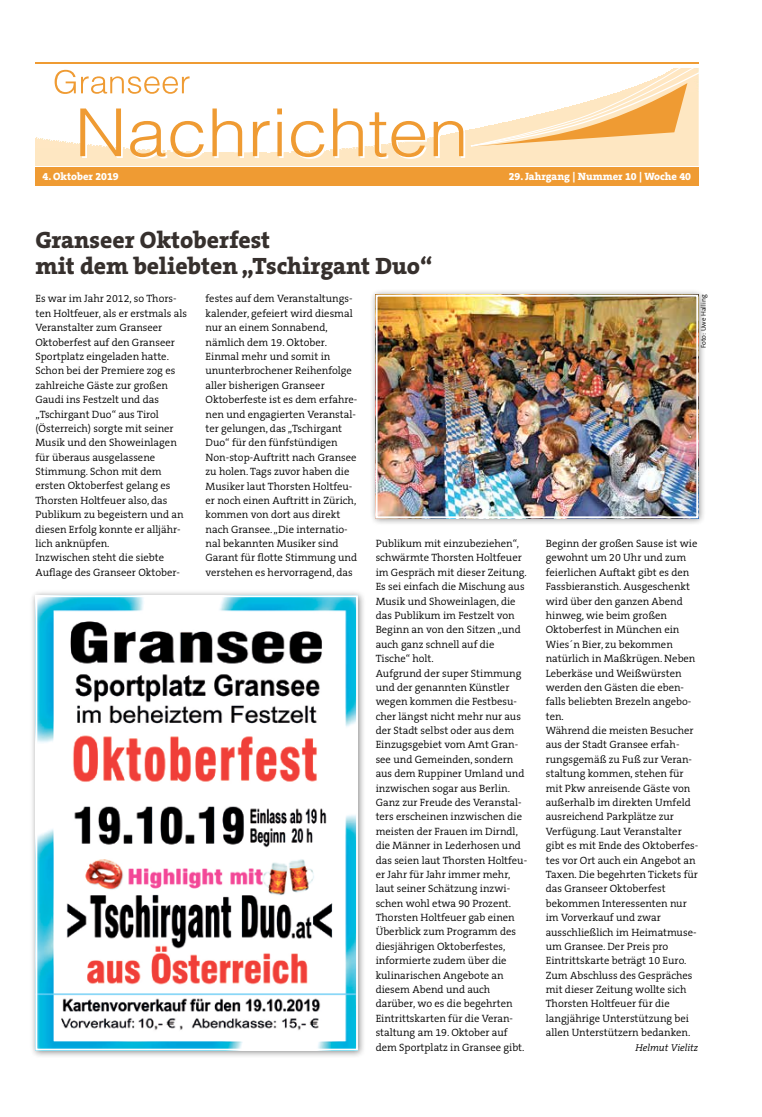
<style>
.page{position:relative;width:762px;height:1117px;background:#fff}
.page>*{position:absolute;margin:0;border:0;box-sizing:border-box;transform-origin:0 0}
.t1{font:800 23.75px/26.2px "The Serif B W8";color:#36302d}
.t2{font:300 10.62px/14.4px "The Serif B W4";color:#000}
.t3{font:800 10.62px "The Serif B W8";color:#fff}
.t4{font:italic 300 10px "The Serif B W4";color:#000}
.t5{font:300 6.88px "The Sans B W4";color:#000}
</style>
<div class="page">
<img style="left:326px;top:152px;width:108px;height:1px">
<img style="left:326px;top:151px;width:108px;height:1px">
<svg style="left:35px;top:137px;width:29px;height:5px"></svg>
<div style="left:35px;top:167px;width:663px;height:19px;background:#ef9b33"></div>
<hr style="left:35px;top:62px;width:663px;height:2px;background:#ef9b33">
<svg style="left:55px;top:70px;width:135px;height:24px"></svg>
<svg style="left:80px;top:108px;width:43px;height:50px"></svg>
<svg style="left:130px;top:121px;width:76px;height:38px"></svg>
<svg style="left:212px;top:108px;width:31px;height:50px"></svg>
<svg style="left:253px;top:121px;width:18px;height:37px"></svg>
<svg style="left:277px;top:108px;width:7px;height:50px"></svg>
<svg style="left:291px;top:121px;width:35px;height:38px"></svg>
<svg style="left:333px;top:108px;width:94px;height:51px"></svg>
<svg style="left:434px;top:68px;width:264px;height:90px"></svg>
<div style="left:370px;top:289px;width:336px;height:237px;background:#000;opacity:.45"></div>
<img style="left:379px;top:298px;width:316px;height:217px">
<div style="left:376px;top:295px;width:322px;height:223px;border:2px solid #fff"></div>
<div style="left:30px;top:589px;width:336px;height:468px;background:#000;opacity:.45"></div>
<img style="left:38px;top:598px;width:317px;height:449px">
<div style="left:35px;top:595px;width:323px;height:455px;border:2px solid #fff"></div>
<p class="t3" style="left:43px;top:169px;width:78px">4. Oktober 2019</p>
<p class="t3" style="left:509px;top:169px;width:184px">29. Jahrgang | Nummer 10 | Woche 40</p>
<h1 class="t1" style="left:35px;top:227px;width:399px">Granseer Oktoberfest<br>mit dem beliebten „Tschirgant Duo“</h1>
<p class="t2" style="left:35px;top:292px;width:153px">Es war im Jahr 2012, so Thors&shy;ten Holtfeuer, als er erstmals als<br>Veranstalter zum Granseer<br>Oktoberfest auf den Granseer<br>Sportplatz eingeladen hatte.<br>Schon bei der Premiere zog es zahlreiche Gäste zur großen<br>Gaudi ins Festzelt und das „Tschirgant Duo“ aus Tirol (Österreich) sorgte mit seiner<br>Musik und den Showeinlagen für überaus ausgelassene<br>Stimmung. Schon mit dem ersten Oktoberfest gelang es<br>Thorsten Holtfeuer also, das<br>Publikum zu begeistern und an diesen Erfolg konnte er alljähr&shy;lich anknüpfen.<br>Inzwischen steht die siebte<br>Auflage des Granseer Oktober-</p>
<p class="t2" style="left:206px;top:292px;width:153px">festes auf dem Veranstaltungs&shy;kalender, gefeiert wird diesmal nur an einem Sonnabend, nämlich dem 19. Oktober.<br>Einmal mehr und somit in ununterbrochener Reihenfolge aller bisherigen Granseer<br>Oktoberfeste ist es dem erfahre&shy;nen und engagierten Veranstal&shy;ter gelungen, das „Tschirgant<br>Duo“ für den fünfstündigen<br>Non-stop-Auftritt nach Gransee zu holen. Tags zuvor haben die<br>Musiker laut Thorsten Holtfeu&shy;er noch einen Auftritt in Zürich, kommen von dort aus direkt nach Gransee. „Die internatio&shy;nal bekannten Musiker sind<br>Garant für flotte Stimmung und verstehen es hervorragend, das</p>
<p class="t5" style="left:699px;top:348px;width:55px;rotate:-90deg">Foto: Uwe Halling</p>
<p class="t2" style="left:376px;top:536px;width:153px">Publikum mit einzubeziehen“, schwärmte Thorsten Holtfeuer im Gespräch mit dieser Zeitung.<br>Es sei einfach die Mischung aus<br>Musik und Showeinlagen, die das Publikum im Festzelt von<br>Beginn an von den Sitzen „und auch ganz schnell auf die<br>Tische“ holt.<br>Aufgrund der super Stimmung und der genannten Künstler wegen kommen die Festbesu&shy;cher längst nicht mehr nur aus der Stadt selbst oder aus dem<br>Einzugsgebiet vom Amt Gran&shy;see und Gemeinden, sondern aus dem Ruppiner Umland und inzwischen sogar aus Berlin.<br>Ganz zur Freude des Veranstal&shy;ters erscheinen inzwischen die meisten der Frauen im Dirndl, die Männer in Lederhosen und das seien laut Thorsten Holtfeu&shy;er Jahr für Jahr immer mehr, laut seiner Schätzung inzwi&shy;schen wohl etwa 90 Prozent.<br>Thorsten Holtfeuer gab einen<br>Überblick zum Programm des diesjährigen Oktoberfestes, informierte zudem über die kulinarischen Angebote an diesem Abend und auch darüber, wo es die begehrten<br>Eintrittskarten für die Veran&shy;staltung am 19. Oktober auf dem Sportplatz in Gransee gibt.</p>
<p class="t2" style="left:546px;top:536px;width:154px">Beginn der großen Sause ist wie gewohnt um 20 Uhr und zum feierlichen Auftakt gibt es den<br>Fassbieranstich. Ausgeschenkt wird über den ganzen Abend hinweg, wie beim großen<br>Oktoberfest in München ein<br>Wies´n Bier, zu bekommen natürlich in Maßkrügen. Neben<br>Leberkäse und Weißwürsten werden den Gästen die eben&shy;falls beliebten Brezeln angebo&shy;ten.<br>Während die meisten Besucher aus der Stadt Gransee erfah&shy;rungsgemäß zu Fuß zur Veran&shy;staltung kommen, stehen für mit Pkw anreisende Gäste von außerhalb im direkten Umfeld ausreichend Parkplätze zur<br>Verfügung. Laut Veranstalter gibt es mit Ende des Oktoberfes&shy;tes vor Ort auch ein Angebot an<br>Taxen. Die begehrten Tickets für das Granseer Oktoberfest bekommen Interessenten nur im Vorverkauf und zwar ausschließlich im Heimatmuse&shy;um Gransee. Der Preis pro<br>Eintrittskarte beträgt 10 Euro.<br>Zum Abschluss des Gespräches mit dieser Zeitung wollte sich<br>Thorsten Holtfeuer für die langjährige Unterstützung bei allen Unterstützern bedanken.</p>
<p class="t4" style="left:635px;top:1040px;width:64px">Helmut Vielitz</p>
</div>
